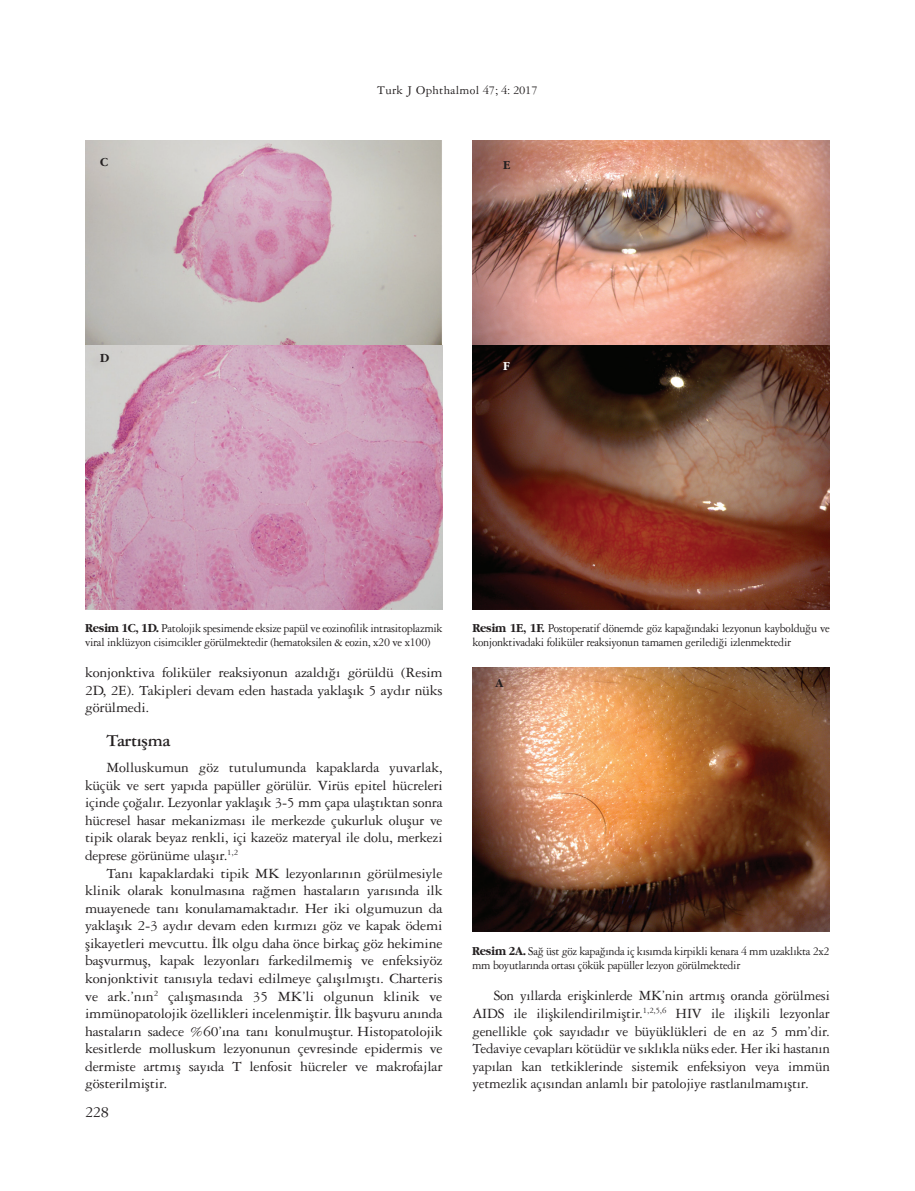
<style>
.page{position:relative;width:915px;height:1191px;background:#fff}
.page>*{position:absolute;margin:0;border:0;box-sizing:border-box;transform-origin:0 0}
.ARA_BASLIK{font:18px "Garamond Three Bold Tr";letter-spacing:-.025em;color:#231f20}
.t1{font:16.5px "Garamond Three Tr";color:#231f20}
.YAZI{font:15px/17.5px "Garamond Three Tr";letter-spacing:-.015em;color:#231f20;text-align:justify;scale:1.05 1}
.YAZI-2{font:15px/17.5px "Garamond Three Tr";letter-spacing:-.015em;color:#231f20;text-align:justify}
.YAZI-3{font:15px/17.5px "Garamond Three Tr";letter-spacing:-.015em;color:#231f20;text-align:justify;scale:1.04 1}
.RESİM-ALTI{font:12.75px/13.5px "Garamond Three Tr";letter-spacing:-.025em;color:#231f20;scale:.95 1}
.RESİM-ALTI-2{font:12.75px "Garamond Three Tr";letter-spacing:.025em;color:#231f20}
.RESİM-ALTI-3{font:12.75px "Garamond Bold Tr";color:#231f20;scale:.95 1}
.RESİM-ALTI-4{font:12.75px "Garamond Bold Tr";color:#fff;scale:.95 1}
.s1{font-family:"Garamond Bold Tr"}
</style>
<div class="page">
<img style="left:472px;top:667px;width:357px;height:264px">
<img style="left:85px;top:140px;width:357px;height:469px">
<img style="left:472px;top:140px;width:357px;height:469px">
<p class="RESİM-ALTI-3" style="left:100px;top:154px;width:10px">C</p>
<p class="RESİM-ALTI-3" style="left:100px;top:350px;width:11px">D</p>
<p class="RESİM-ALTI-2" style="left:377px;top:82px;width:162px">Turk J Ophthalmol 47; 4: 2017</p>
<p class="RESİM-ALTI-3" style="left:503px;top:157px;width:9px">E</p>
<p class="RESİM-ALTI-4" style="left:503px;top:358px;width:9px">F</p>
<p class="RESİM-ALTI" style="left:85px;top:621px;width:378px"><span class="s1">Resim 1C, 1D.</span> Patolojik spesimende eksize papül ve eozinofilik intrasitoplazmik viral inklüzyon cisimcikler görülmektedir (hematoksilen &amp; eozin, x20 ve x100)</p>
<p class="YAZI-3" style="left:85px;top:663px;width:345px">konjonktiva foliküler reaksiyonun azaldığı görüldü (Resim 2D, 2E). Takipleri devam eden hastada yaklaşık 5 aydır nüks görülmedi.</p>
<p class="ARA_BASLIK" style="left:106px;top:729px;width:65px">Tartışma</p>
<p class="YAZI-2" style="left:85px;top:758px;width:359px;text-indent:21px">Molluskumun göz tutulumunda kapaklarda yuvarlak, küçük ve sert yapıda papüller görülür. Virüs epitel hücreleri içinde çoğalır. Lezyonlar yaklaşık 3-5 mm çapa ulaştıktan sonra hücresel hasar mekanizması ile merkezde çukurluk oluşur ve tipik olarak beyaz renkli, içi kazeöz materyal ile dolu, merkezi deprese görünüme ulaşır.<sup>1,2</sup></p>
<p class="YAZI" style="left:85px;top:863px;width:342px;text-indent:21px">Tanı kapaklardaki tipik MK lezyonlarının görülmesiyle klinik olarak konulmasına rağmen hastaların yarısında ilk muayenede tanı konulamamaktadır. Her iki olgumuzun da yaklaşık 2-3 aydır devam eden kırmızı göz ve kapak ödemi şikayetleri mevcuttu. İlk olgu daha önce birkaç göz hekimine başvurmuş, kapak lezyonları farkedilmemiş ve enfeksiyöz konjonktivit tanısıyla tedavi edilmeye çalışılmıştı. Charteris ve ark.’nın<sup>2</sup> çalışmasında 35 MK’li olgunun klinik ve immünopatolojik özellikleri incelenmiştir. İlk başvuru anında hastaların sadece %60’ına tanı konulmuştur. Histopatolojik kesitlerde molluskum lezyonunun çevresinde epidermis ve dermiste artmış sayıda T lenfosit hücreler ve makrofajlar gösterilmiştir.</p>
<p class="t1" style="left:85px;top:1101px;width:25px">228</p>
<p class="RESİM-ALTI" style="left:472px;top:621px;width:377px"><span class="s1">Resim 1E, 1F.</span> Postoperatif dönemde göz kapağındaki lezyonun kaybolduğu ve konjonktivadaki foliküler reaksiyonun tamamen gerilediği izlenmektedir</p>
<p class="RESİM-ALTI-3" style="left:495px;top:675px;width:10px">A</p>
<p class="RESİM-ALTI" style="left:472px;top:944px;width:378px"><span class="s1">Resim 2A.</span> Sağ üst göz kapağında iç kısımda kirpikli kenara 4 mm uzaklıkta 2x2 mm boyutlarında ortası çökük papüller lezyon görülmektedir</p>
<p class="YAZI-2" style="left:472px;top:986px;width:359px;text-indent:21px">Son yıllarda erişkinlerde MK’nin artmış oranda görülmesi AIDS ile ilişkilendirilmiştir.<sup>1,2,5,6</sup> HIV ile ilişkili lezyonlar genellikle çok sayıdadır ve büyüklükleri de en az 5 mm’dir.<br>Tedaviye cevapları kötüdür ve sıklıkla nüks eder. Her iki hastanın yapılan kan tetkiklerinde sistemik enfeksiyon veya immün yetmezlik açısından anlamlı bir patolojiye rastlanılmamıştır.</p>
</div>
